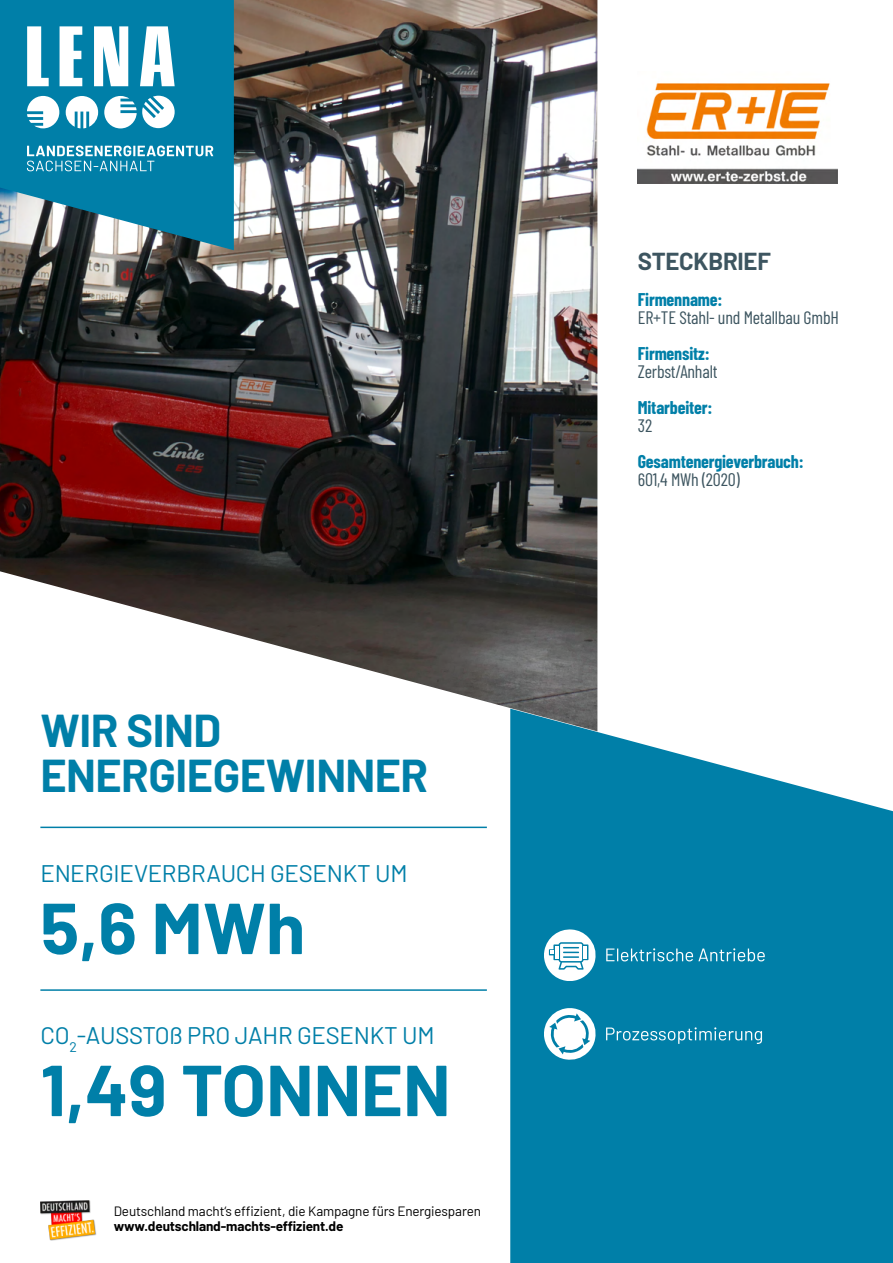
<style>
.page{position:relative;width:893px;height:1263px;background:#fff}
.page>*{position:absolute;margin:0;border:0;box-sizing:border-box;transform-origin:0 0}
.t1{font:700 72px "Barlow";color:#007fa8}
.t2{font:700 45px/45px "Barlow";letter-spacing:-.01em;color:#007fa8}
.t3{font:24px "Barlow";letter-spacing:-.01em;color:#007fa8}
.t4{font:700 24px "Barlow";letter-spacing:-.01em;color:#3d5560}
.t5{font:700 18px "Barlow Condensed";letter-spacing:-.01em;color:#007fa8}
.t6{font:18px "Barlow Condensed";letter-spacing:-.01em;color:#3d5560}
.t7{font:13.5px "Barlow";letter-spacing:-.01em;color:#000}
.t8{font:700 13.5px "Barlow";letter-spacing:-.01em;color:#000}
</style>
<div class="page">
<svg style="left:510px;top:709px;width:383px;height:554px;background:#178ab0"></svg>
<img style="left:0;top:0;width:597px;height:731px">
<hr style="left:40px;top:827px;width:447px;height:1px;background:#007fa8">
<hr style="left:40px;top:989px;width:447px;height:2px;background:#007fa8">
<svg style="left:0;top:0;width:234px;height:250px;background:#1b84a6"></svg>
<svg style="left:27px;top:146px;width:186px;height:25px;background:#44a1bf"></svg>
<svg style="left:27px;top:26px;width:22px;height:60px"></svg>
<svg style="left:60px;top:26px;width:22px;height:60px"></svg>
<svg style="left:94px;top:26px;width:34px;height:60px"></svg>
<svg style="left:140px;top:26px;width:35px;height:60px"></svg>
<svg style="left:27px;top:96px;width:32px;height:32px"></svg>
<svg style="left:104px;top:96px;width:71px;height:32px"></svg>
<svg style="left:66px;top:96px;width:32px;height:32px"></svg>
<img style="left:40px;top:1200px;width:56px;height:41px">
<img style="left:638px;top:83px;width:200px;height:100px">
<svg style="left:544px;top:1008px;width:53px;height:52px"></svg>
<svg style="left:606px;top:1027px;width:156px;height:17px;background:#3097b8"></svg>
<svg style="left:606px;top:948px;width:159px;height:13px;background:#3d9dbc"></svg>
<svg style="left:544px;top:928px;width:53px;height:53px"></svg>
<h2 class="t2" style="left:40px;top:705px;width:389px">WIR SIND<br>ENERGIEGEWINNER</h2>
<h3 class="t3" style="left:40px;top:856px;width:369px">ENERGIEVERBRAUCH GESENKT UM</h3>
<h1 class="t1" style="left:40px;top:875px;width:266px">5,6 MWh</h1>
<h3 class="t3" style="left:40px;top:1018px;width:396px">CO<sub>2</sub>-AUSSTOß PRO JAHR GESENKT UM</h3>
<h1 class="t1" style="left:40px;top:1037px;width:412px">1,49 TONNEN</h1>
<p class="t7" style="left:114px;top:1202px;width:369px">Deutschland macht‘s effizient, die Kampagne fürs Energiesparen</p>
<p class="t8" style="left:114px;top:1216px;width:231px">www.deutschland-machts-effizient.de</p>
<h3 class="t4" style="left:638px;top:244px;width:134px">STECKBRIEF</h3>
<p class="t5" style="left:638px;top:287px;width:86px">Firmenname:</p>
<p class="t6" style="left:638px;top:305px;width:203px">ER+TE Stahl- und Metallbau GmbH</p>
<p class="t5" style="left:638px;top:341px;width:73px">Firmensitz:</p>
<p class="t6" style="left:638px;top:359px;width:81px">Zerbst/Anhalt</p>
<p class="t5" style="left:638px;top:395px;width:76px">Mitarbeiter:</p>
<p class="t6" style="left:638px;top:413px;width:16px">32</p>
<p class="t5" style="left:638px;top:449px;width:167px">Gesamtenergieverbrauch:</p>
<p class="t6" style="left:638px;top:467px;width:103px">601,4 MWh (2020)</p>
</div>
